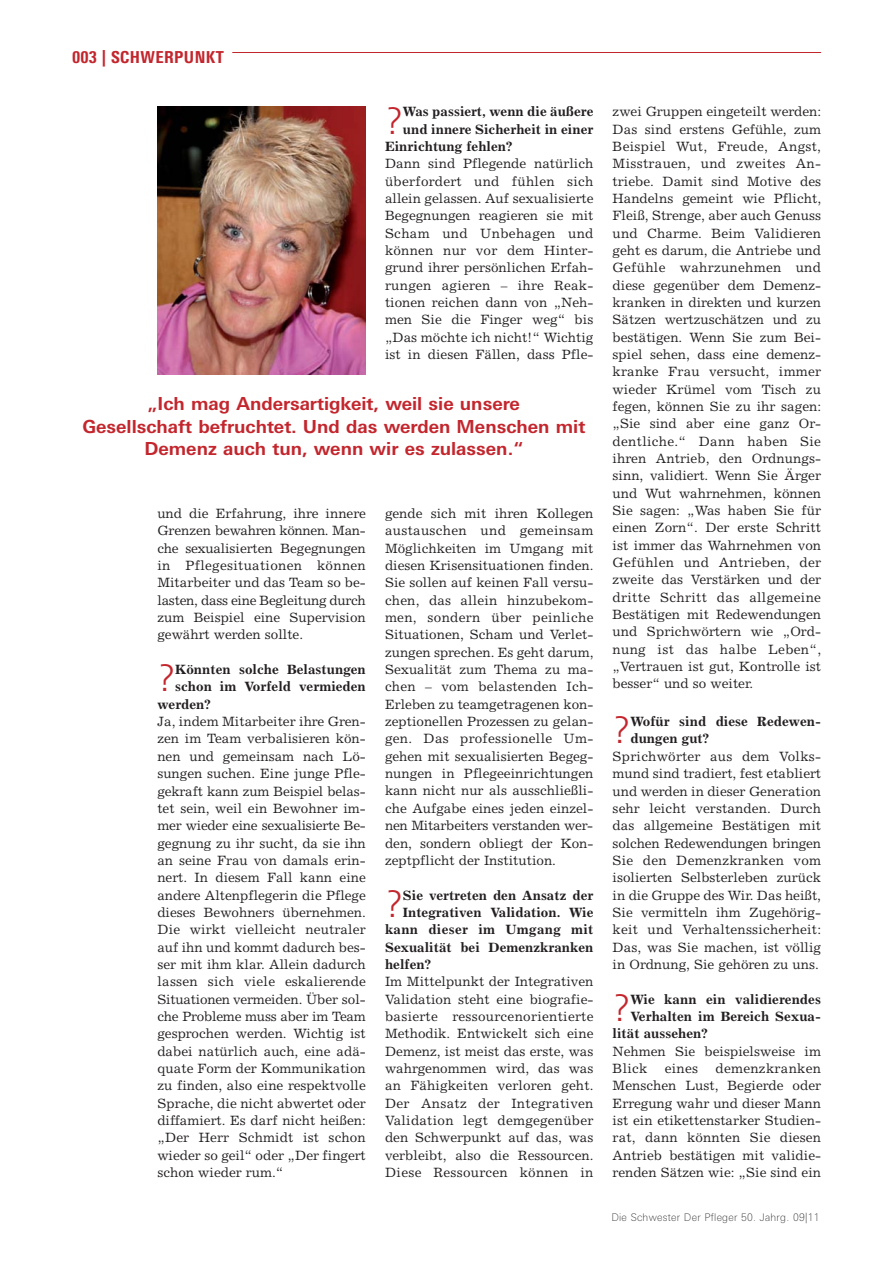
<style>
.page{position:relative;width:893px;height:1263px;background:#fff}
.page>*{position:absolute;margin:0;border:0;box-sizing:border-box;transform-origin:0 0}
.t1{font:300 36.75px "LT Univers Basic";color:#c3262d}
.t2{font:700 18px/22.5px "LT Univers Basic";color:#c3262d;text-align:center}
.t3{font:800 condensed 16.5px "LT Univers";letter-spacing:.025em;color:#c3262d}
.t4{font:13.5px/17.4px "Excelsior";color:#231f20;text-align:justify}
.t5{font:700 13.5px/17.4px "Excelsior";color:#231f20}
.t6{font:700 13.5px "Excelsior";letter-spacing:.02em;color:#231f20}
.t7{font:100 10.5px "LT Univers Basic";letter-spacing:.025em;color:#231f20}
</style>
<div class="page">
<hr style="left:232px;top:52px;width:589px;height:1px;background:#c3262d">
<img style="left:157px;top:106px;width:209px;height:268px">
<p class="t3" style="left:72px;top:49px;width:153px">003 | SCHWERPUNKT</p>
<h1 class="t1" style="left:385px;top:107px;width:19px">?</h1>
<p class="t5" style="left:403px;top:104px;width:192px">Was passiert, wenn die äußere</p>
<p class="t5" style="left:403px;top:121px;width:192px">und innere Sicherheit in einer</p>
<p class="t5" style="left:385px;top:139px;width:129px">Einrichtung fehlen?</p>
<p class="t4" style="left:385px;top:156px;width:210px">Dann sind Pflegende natürlich überfordert und fühlen sich allein gelassen. Auf sexualisierte Begegnungen reagieren sie mit Scham und Unbehagen und können nur vor dem Hinter - grund ihrer persönlichen Erfah - rungen agieren – ihre Reak - tionen reichen dann von „Neh - men Sie die Finger weg“ bis „Das möchte ich nicht!“ Wichtig ist in diesen Fällen, dass Pfle -</p>
<h2 class="t2" style="left:82px;top:394px;width:504px">„Ich mag Andersartigkeit, weil sie unsere<br>Gesellschaft befruchtet. Und das werden Menschen mit<br>Demenz auch tun, wenn wir es zulassen.“</h2>
<p class="t4" style="left:157px;top:506px;width:210px">und die Er fahrung, ihre innere Grenzen bewahren können. Man - che se xua lisierten Begegnungen in Pflege situationen können Mitarbeiter und das Team so be - lasten, dass eine Begleitung durch zum Bei spiel eine Supervision gewährt werden sollte.</p>
<h1 class="t1" style="left:157px;top:665px;width:19px">?</h1>
<p class="t5" style="left:175px;top:662px;width:192px">Könnten solche Belastungen</p>
<p class="t5" style="left:175px;top:679px;width:192px">schon im Vorfeld vermieden</p>
<p class="t5" style="left:157px;top:696px;width:54px">werden?</p>
<p class="t4" style="left:157px;top:714px;width:210px">Ja, indem Mitarbeiter ihre Gren - zen im Team verbalisieren kön&shy;nen und gemeinsam nach Lö - sungen suchen. Eine junge Pfle - ge kraft kann zum Beispiel belas - tet sein, weil ein Bewohner im - mer wieder eine sexualisierte Be - gegnung zu ihr sucht, da sie ihn an seine Frau von damals erin&shy;nert. In diesem Fall kann eine andere Altenpflegerin die Pflege dieses Bewohners übernehmen.<br>Die wirkt vielleicht neutraler auf ihn und kommt dadurch bes&shy;ser mit ihm klar. Allein dadurch lassen sich viele eskalierende Situationen vermei den. Über sol&shy;che Probleme muss aber im Team gesprochen werden. Wichtig ist dabei natürlich auch, eine adä - quate Form der Kommunikation zu finden, also eine respektvolle Sprache, die nicht abwertet oder diffamiert. Es darf nicht heißen: „Der Herr Schmidt ist schon wieder so geil“ oder „Der fingert schon wieder rum.“</p>
<p class="t4" style="left:385px;top:506px;width:210px">gende sich mit ihren Kollegen austauschen und gemeinsam Möglichkeiten im Umgang mit diesen Krisensituationen finden.<br>Sie sollen auf keinen Fall versu&shy;chen, das allein hinzubekom&shy;men, sondern über peinliche Situationen, Scham und Verlet - zungen sprechen. Es geht darum, Sexualität zum Thema zu ma - chen – vom belastenden Ich-Erleben zu teamgetragenen kon&shy;zeptionellen Prozessen zu gelan&shy;gen. Das professionelle Um - gehen mit sexualisierten Begeg - nungen in Pflegeeinrichtungen kann nicht nur als ausschließli&shy;che Aufgabe eines jeden einzel&shy;nen Mitarbeiters verstanden wer - den, sondern obliegt der Kon - zept pflicht der Institution.</p>
<h1 class="t1" style="left:385px;top:891px;width:19px">?</h1>
<p class="t5" style="left:403px;top:887px;width:192px">Sie vertreten den Ansatz der</p>
<p class="t5" style="left:403px;top:905px;width:192px">Integrativen Validation. Wie</p>
<p class="t6" style="left:385px;top:924px;width:210px">kann dieser im Umgang mit</p>
<p class="t5" style="left:385px;top:939px;width:210px">Sexualität bei Demenzkranken</p>
<p class="t5" style="left:385px;top:957px;width:47px">helfen?</p>
<p class="t4" style="left:385px;top:974px;width:210px">Im Mittelpunkt der Integrativen Validation steht eine biografie&shy;basierte ressourcenorientierte Methodik. Entwickelt sich eine Demenz, ist meist das erste, was wahrgenommen wird, das was an Fähigkeiten verloren geht.<br>Der Ansatz der Integrativen Validation legt demgegenüber den Schwerpunkt auf das, was verbleibt, also die Ressourcen.<br>Diese Ressourcen können in</p>
<p class="t4" style="left:612px;top:104px;width:210px">zwei Gruppen eingeteilt werden:<br>Das sind erstens Gefühle, zum Beispiel Wut, Freude, Angst, Misstrauen, und zweites An - triebe. Damit sind Motive des Handelns gemeint wie Pflicht, Fleiß, Strenge, aber auch Genuss und Charme. Beim Validieren geht es darum, die Antriebe und Gefühle wahrzunehmen und diese gegenüber dem Demenz - kranken in direkten und kurzen Sätzen wertzuschätzen und zu bestätigen. Wenn Sie zum Bei - spiel sehen, dass eine demenz&shy;kranke Frau versucht, immer wieder Krümel vom Tisch zu fegen, können Sie zu ihr sagen: „Sie sind aber eine ganz Or - dentliche.“ Dann haben Sie ihren Antrieb, den Ordnungs - sinn, validiert. Wenn Sie Ärger und Wut wahrnehmen, können Sie sagen: „Was haben Sie für einen Zorn“. Der erste Schritt ist immer das Wahrnehmen von Gefühlen und Antrieben, der zweite das Verstärken und der dritte Schritt das allgemeine Bestätigen mit Redewendungen und Sprichwörtern wie „Ord - nung ist das halbe Leben“, „Vertrauen ist gut, Kontrolle ist besser“ und so weiter.</p>
<h1 class="t1" style="left:612px;top:717px;width:19px">?</h1>
<p class="t5" style="left:630px;top:714px;width:192px">Wofür sind diese Redewen - dungen gut?</p>
<p class="t4" style="left:612px;top:749px;width:210px">Sprichwörter aus dem Volks - mund sind tradiert, fest etabliert und werden in dieser Generation sehr leicht verstanden. Durch das allgemeine Bestätigen mit solchen Redewendungen bringen Sie den Demenzkranken vom isolierten Selbsterleben zu rück in die Gruppe des Wir. Das heißt, Sie vermitteln ihm Zuge hörig - keit und Verhaltens sicher heit:<br>Das, was Sie machen, ist völ lig in Ordnung, Sie gehören zu uns.</p>
<h1 class="t1" style="left:612px;top:995px;width:19px">?</h1>
<p class="t5" style="left:630px;top:991px;width:192px">Wie kann ein validierendes</p>
<p class="t5" style="left:630px;top:1009px;width:192px">Verhalten im Bereich Sexua -</p>
<p class="t5" style="left:612px;top:1026px;width:96px">lität aussehen?</p>
<p class="t4" style="left:612px;top:1043px;width:210px">Nehmen Sie beispielsweise im<br>Blick</p>
<p class="t4" style="left:612px;top:1061px;width:210px;text-indent:103px">demenzkranken Men schen Lust, Begierde oder Erregung wahr und dieser Mann ist ein etikettenstarker Studien - rat, dann könnten Sie diesen Antrieb bestätigen mit validie&shy;renden Sätzen wie: „Sie sind ein</p>
<p class="t7" style="left:611px;top:1213px;width:210px">Die Schwester Der Pfleger 50. Jahrg. 09|11</p>
<p class="t4" style="left:664px;top:1061px;width:35px">eines</p>
</div>
